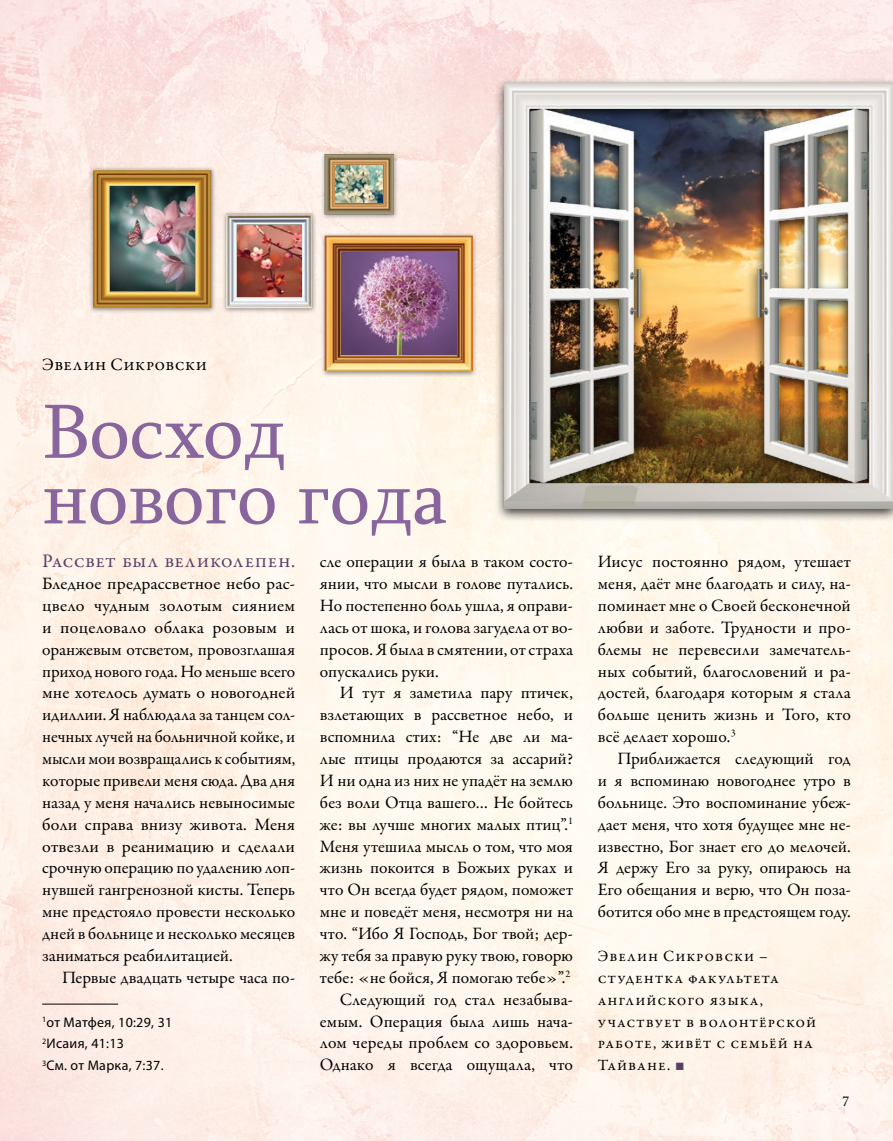
<style>
.page{position:relative;width:893px;height:1141px;background:#fff}
.page>*{position:absolute;margin:0;border:0;box-sizing:border-box;transform-origin:0 0}
.t1{font:78.75px/65.6px "Sylfaen";color:#88659d}
.t2{font:19.25px "Garamond Premr Pro";letter-spacing:.145em;color:#5c3f68}
.t3{font:17.5px/21.9px "Garamond Premr Pro";color:#000;text-align:justify}
.t4{font:15.75px/21.9px "Garamond Premr Pro";letter-spacing:.16em;color:#000}
.t5{font:14px/21.9px "Myriad Pro";letter-spacing:.02em;color:#000}
.t6{font:14px "Adobe Caslon Pro";color:#000}
.s1{font-family:"Arial";color:#5c3f68}
</style>
<div class="page">
<img style="left:0;top:0;width:893px;height:1141px">
<div style="left:494px;top:77px;width:399px;height:446px;background:#000;opacity:.75"></div>
<img style="left:504px;top:82px;width:389px;height:426px">
<div style="left:89px;top:151px;width:388px;height:226px;background:#000;opacity:.45"></div>
<img style="left:93px;top:154px;width:380px;height:217px">
<img style="left:110px;top:187px;width:84px;height:103px">
<img style="left:237px;top:225px;width:64px;height:72px">
<img style="left:341px;top:252px;width:115px;height:103px">
<img style="left:336px;top:165px;width:47px;height:38px">
<hr style="left:42px;top:1004px;width:76px;height:1px;background:#010202">
<p class="t3" style="left:42px;top:354px;width:166px">Эвелин Сикровски</p>
<h1 class="t1" style="left:42px;top:397px;width:407px">Восход нового года</h1>
<p class="t3" style="left:320px;top:551px;width:255px">сле операции я была в таком состо&shy;янии, что мысли в голове путались.<br>Но постепенно боль ушла, я оправи&shy;лась от шока, и голова загудела от во&shy;просов. Я была в смятении, от страха опускались руки.</p>
<p class="t3" style="left:320px;top:682px;width:255px;text-align:right">И тут я заметила пару птичек, взлетающих в рассветное небо, и вспомнила стих: “Не две ли ма&shy;лые птицы продаются за ассарий?<br>И ни одна из них не упадёт на землю без воли Отца вашего… Не бойтесь же: вы лучше многих малых птиц”.<sup>1<br></sup>Меня утешила мысль о том, что моя жизнь покоится в Божьих руках и что Он всегда будет рядом, поможет мне и поведёт меня, несмотря ни на что. “Ибо Я Господь, Бог твой; дер&shy;жу тебя за правую руку твою, говорю тебе: «не бойся, Я помогаю тебе»”.<sup>2<br></sup>Следующий год стал незабыва&shy;емым. Операция была лишь нача&shy;лом череды проблем со здоровьем.<br>Однако я всегда ощущала, что</p>
<p class="t2" style="left:42px;top:549px;width:255px">Рассвет был великолепен.</p>
<p class="t3" style="left:42px;top:573px;width:255px">Бледное предрассветное небо рас&shy;цвело чудным золотым сиянием и поцеловало облака розовым и оранжевым отсветом, провозглашая приход нового года. Но меньше всего мне хотелось думать о новогодней идиллии. Я наблюдала за танцем сол&shy;нечных лучей на больничной койке, и мысли мои возвращались к событиям, которые привели меня сюда. Два дня назад у меня начались невыносимые боли справа внизу живота. Меня отвезли в реанимацию и сделали срочную операцию по удалению лоп&shy;нувшей гангренозной кисты. Теперь мне предстояло провести несколько дней в больнице и несколько месяцев заниматься реабилитацией.</p>
<p class="t3" style="left:62px;top:967px;width:235px">Первые двадцать четыре часа по-</p>
<p class="t5" style="left:42px;top:1011px;width:132px"><sup>1</sup>от Матфея, 10:29, 31<br><sup>2</sup>Исаия, 41:13<br><sup>3</sup>См. от Марка, 7:37.</p>
<p class="t3" style="left:598px;top:551px;width:255px">Иисус постоянно рядом, утешает меня, даёт мне благодать и силу, на&shy;поминает мне о Своей бесконечной любви и заботе. Трудности и про&shy;блемы не перевесили замечатель&shy;ных событий, благословений и ра&shy;достей, благодаря которым я стала больше ценить жизнь и Того, кто всё делает хорошо.<sup>3</sup></p>
<p class="t3" style="left:598px;top:748px;width:255px;text-indent:20px">Приближается следующий год и я вспоминаю новогоднее утро в больнице. Это воспоминание убеж&shy;дает меня, что хотя будущее мне не&shy;известно, Бог знает его до мелочей.<br>Я держу Его за руку, опираюсь на Его обещания и верю, что Он поза&shy;ботится обо мне в предстоящем году.</p>
<p class="t4" style="left:598px;top:945px;width:220px">Эвелин Сикровски – студентка факультета английского языка, участвует в волонтёрской работе, живёт с семьёй на<br>Тайване. <span class="s1">■</span></p>
<p class="t6" style="left:842px;top:1093px;width:8px">7</p>
</div>
